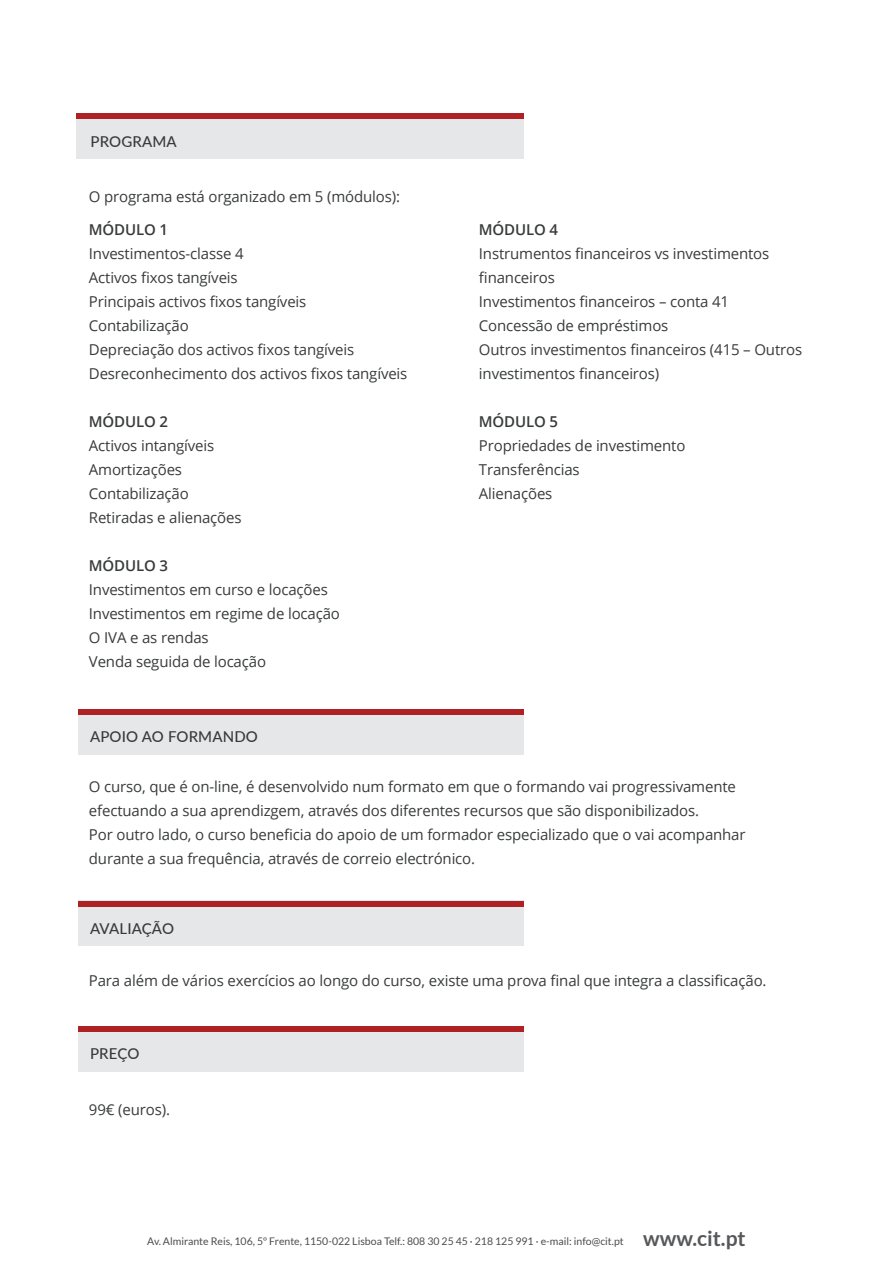
<style>
.page{position:relative;width:893px;height:1263px;background:#fff}
.page>*{position:absolute;margin:0;border:0;box-sizing:border-box;transform-origin:0 0}
.t1{font:15px/24px "Open Sans";letter-spacing:-.01em;color:#393b3b}
.t2{font:500 15px "Lato";letter-spacing:.01em;color:#393b3b}
.t3{font:600 15px "Open Sans";letter-spacing:-.01em;color:#393b3b}
.t4{font:10.5px "Lato";color:#4d4d4d}
.s1{font-weight:700;font-size:21px;color:#57585a}
</style>
<div class="page">
<div style="left:78px;top:709px;width:446px;height:45px;background:#e6e7e9"></div>
<div style="left:78px;top:709px;width:446px;height:6px;background:#ae2226"></div>
<div style="left:78px;top:901px;width:446px;height:45px;background:#e6e7e9"></div>
<div style="left:78px;top:901px;width:446px;height:5px;background:#ae2226"></div>
<div style="left:78px;top:1026px;width:446px;height:45px;background:#e6e7e9"></div>
<div style="left:78px;top:1026px;width:446px;height:6px;background:#ae2226"></div>
<div style="left:76px;top:114px;width:448px;height:45px;background:#e6e7e9"></div>
<div style="left:76px;top:114px;width:448px;height:5px;background:#ae2226"></div>
<p class="t2" style="left:91px;top:130px;width:88px">PROGRAMA</p>
<p class="t1" style="left:89px;top:184px;width:313px">O programa está organizado em 5 (módulos):</p>
<p class="t3" style="left:89px;top:219px;width:81px">MÓDULO 1</p>
<p class="t1" style="left:89px;top:241px;width:320px">Investimentos-classe 4<br>Activos fixos tangíveis<br>Principais activos fixos tangíveis<br>Contabilização<br>Depreciação dos activos fixos tangíveis<br>Desreconhecimento dos activos fixos tangíveis</p>
<p class="t3" style="left:89px;top:411px;width:81px">MÓDULO 2</p>
<p class="t1" style="left:89px;top:433px;width:154px">Activos intangíveis<br>Amortizações<br>Contabilização<br>Retiradas e alienações</p>
<p class="t3" style="left:89px;top:555px;width:81px">MÓDULO 3</p>
<p class="t1" style="left:89px;top:577px;width:253px">Investimentos em curso e locações<br>Investimentos em regime de locação<br>O IVA e as rendas<br>Venda seguida de locação</p>
<p class="t3" style="left:479px;top:219px;width:81px">MÓDULO 4</p>
<p class="t1" style="left:479px;top:241px;width:325px">Instrumentos financeiros vs investimentos financeiros<br>Investimentos financeiros – conta 41<br>Concessão de empréstimos<br>Outros investimentos financeiros (415 – Outros investimentos financeiros)</p>
<p class="t3" style="left:479px;top:411px;width:81px">MÓDULO 5</p>
<p class="t1" style="left:479px;top:433px;width:208px">Propriedades de investimento<br>Transferências<br>Alienações</p>
<p class="t2" style="left:90px;top:726px;width:170px">APOIO AO FORMANDO</p>
<p class="t1" style="left:89px;top:774px;width:658px">O curso, que é on-line, é desenvolvido num formato em que o formando vai progressivamente efectuando a sua aprendizgem, através dos diferentes recursos que são disponibilizados.<br>Por outro lado, o curso beneficia do apoio de um formador especializado que o vai acompanhar durante a sua frequência, através de correio electrónico.</p>
<p class="t2" style="left:90px;top:917px;width:86px">AVALIAÇÃO</p>
<p class="t1" style="left:89px;top:968px;width:679px">Para além de vários exercícios ao longo do curso, existe uma prova final que integra a classificação.</p>
<p class="t2" style="left:90px;top:1043px;width:51px">PREÇO</p>
<p class="t1" style="left:89px;top:1097px;width:83px">99€ (euros).</p>
<p class="t4" style="left:147px;top:1235px;width:600px">Av. Almirante Reis, 106, 5º Frente, 1150-022 Lisboa Telf.: 808 30 25 45 · 218 125 991 · e-mail: info@cit.pt <span class="s1">www.cit.pt</span></p>
</div>
